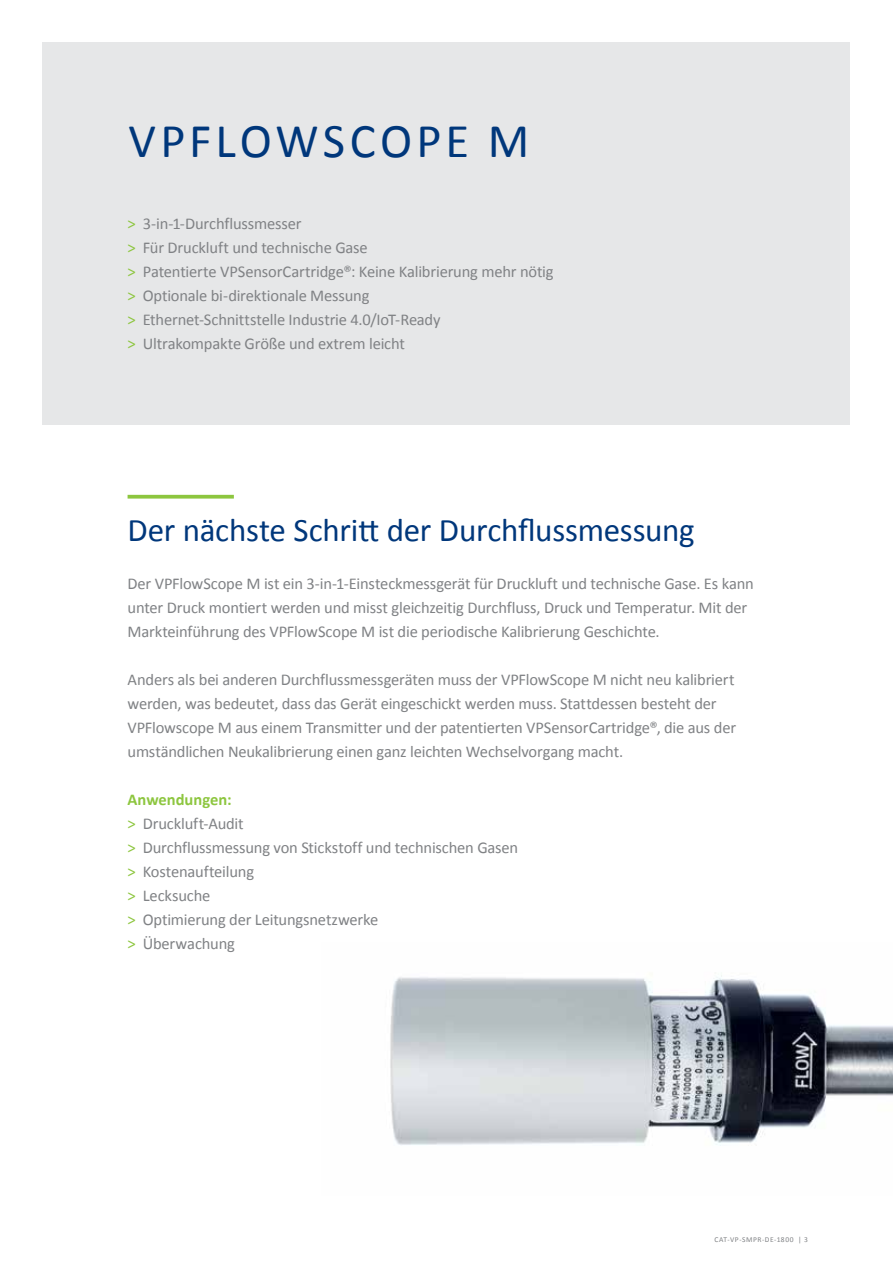
<style>
.page{position:relative;width:893px;height:1263px;background:#fff}
.page>*{position:absolute;margin:0;border:0;box-sizing:border-box;transform-origin:0 0}
.t1{font:48.6px "Calibri";letter-spacing:.085em;color:#00377b}
.t2{font:33px "Calibri";letter-spacing:-.005em;color:#00377b}
.t3{font:16.5px/24px "Calibri";letter-spacing:-.01em;color:#808285}
.t4{font:7.5px "Calibri";letter-spacing:.07em;color:#808285}
.s1{color:#8dc63f}
.s2{font-weight:700;color:#8dc63f}
</style>
<div class="page">
<img style="left:390px;top:975px;width:503px;height:171px">
<div style="left:43px;top:43px;width:807px;height:382px;background:#e6e7e8"></div>
<svg style="left:128px;top:495px;width:106px;height:4px"></svg>
<h1 class="t1" style="left:129px;top:110px;width:402px">VPFLOWSCOPE M</h1>
<p class="t3" style="left:128px;top:212px;width:428px"><span class="s1">&gt;</span> 3-in-1-Durchflussmesser<br><span class="s1">&gt;</span> Für Druckluft und technische Gase<br><span class="s1">&gt;</span> Patentierte VPSensorCartridge®: Keine Kalibrierung mehr nötig <span class="s1">&gt;</span> Optionale bi-direktionale Messung<br><span class="s1">&gt;</span> Ethernet-Schnittstelle Industrie 4.0/IoT-Ready<br><span class="s1">&gt;</span> Ultrakompakte Größe und extrem leicht</p>
<h2 class="t2" style="left:128px;top:509px;width:569px">Der nächste Schritt der Durchflussmessung</h2>
<p class="t3" style="left:128px;top:572px;width:628px">Der VPFlowScope M ist ein 3-in-1-Einsteckmessgerät für Druckluft und technische Gase. Es kann unter Druck montiert werden und misst gleichzeitig Durchfluss, Druck und Temperatur. Mit der<br>Markteinführung des VPFlowScope M ist die periodische Kalibrierung Geschichte.</p>
<p class="t3" style="left:128px;top:668px;width:610px">Anders als bei anderen Durchflussmessgeräten muss der VPFlowScope M nicht neu kalibriert werden, was bedeutet, dass das Gerät eingeschickt werden muss. Stattdessen besteht der VPFlowscope M aus einem Transmitter und der patentierten VPSensorCartridge®, die aus der umständlichen Neukalibrierung einen ganz leichten Wechselvorgang macht.</p>
<p class="t3" style="left:128px;top:788px;width:392px"><span class="s2">Anwendungen:<br></span><span class="s1">&gt;</span> Druckluft-Audit<br><span class="s1">&gt;</span> Durchflussmessung von Stickstoff und technischen Gasen <span class="s1">&gt;</span> Kostenaufteilung<br><span class="s1">&gt;</span> Lecksuche<br><span class="s1">&gt;</span> Optimierung der Leitungsnetzwerke<br><span class="s1">&gt;</span> Überwachung</p>
<p class="t4" style="left:714px;top:1234px;width:95px">CAT-VP-SMPR-DE-1800 | 3</p>
</div>
